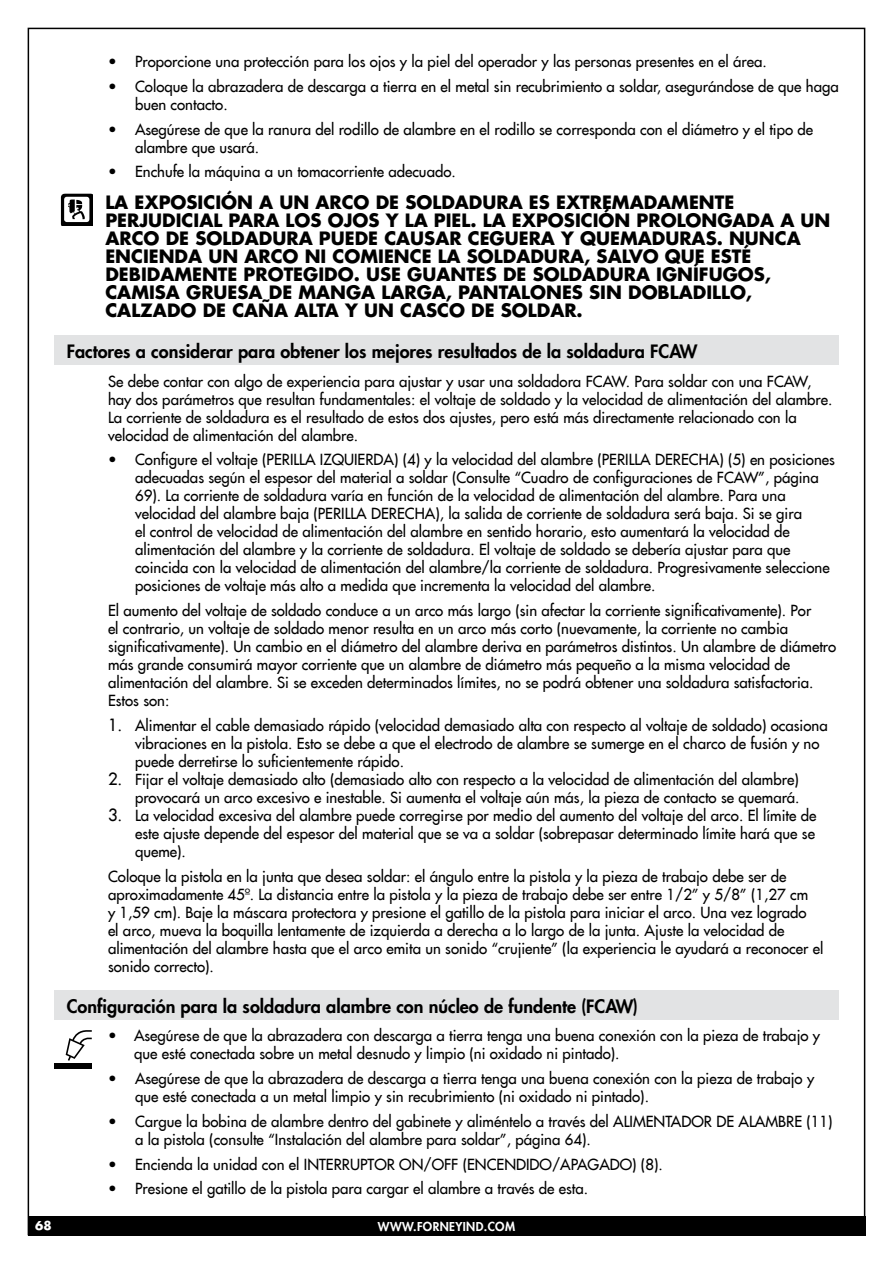
<style>
.page{position:relative;width:893px;height:1263px;background:#fff}
.page>*{position:absolute;margin:0;border:0;box-sizing:border-box;transform-origin:0 0}
.t1{font:700 18px/18px "Futura LT";color:#000}
.t2{font:800 18px "Futura LT";color:#000}
.t3{font:15px/18px "Futura LT";color:#000}
.t4{font:800 12px "Futura LT";letter-spacing:.03em;color:#fff}
.t5{font:700 12px "Futura LT";color:#fff}
.s1{font-size:16.5px}
</style>
<div class="page">
<div style="left:28px;top:1216px;width:837px;height:19px;background:#000"></div>
<svg style="left:61px;top:194px;width:31px;height:31px"></svg>
<div style="left:54px;top:1063px;width:38px;height:5px;background:#000"></div>
<svg style="left:66px;top:1030px;width:26px;height:31px"></svg>
<div style="left:54px;top:335px;width:785px;height:30px;background:#e2e3e4"></div>
<div style="left:54px;top:991px;width:785px;height:29px;background:#e2e3e4"></div>
<p class="t3" style="left:108px;top:52px;width:660px">• Proporcione una protección para los ojos y la piel del operador y las personas presentes en el área.</p>
<p class="t3" style="left:135px;top:77px;width:705px;text-indent:-27px">• Coloque la abrazadera de descarga a tierra en el metal sin recubrimiento a soldar, asegurándose de que haga buen contacto.</p>
<p class="t3" style="left:135px;top:120px;width:680px;text-indent:-27px">• Asegúrese de que la ranura del rodillo de alambre en el rodillo se corresponda con el diámetro y el tipo de alambre que usará.</p>
<p class="t3" style="left:108px;top:163px;width:349px">• Enchufe la máquina a un tomacorriente adecuado.</p>
<p class="t1" style="left:105px;top:193px;width:727px">LA EXPOSICIÓN A UN ARCO DE SOLDADURA ES EXTREMADAMENTE PERJUDICIAL PARA LOS OJOS Y LA PIEL. LA EXPOSICIÓN PROLONGADA A UN ARCO DE SOLDADURA PUEDE CAUSAR CEGUERA Y QUEMADURAS. NUNCA ENCIENDA UN ARCO NI COMIENCE LA SOLDADURA, SALVO QUE ESTÉ DEBIDAMENTE PROTEGIDO. USE GUANTES DE SOLDADURA IGNÍFUGOS, CAMISA GRUESA DE MANGA LARGA, PANTALONES SIN DOBLADILLO, CALZADO DE CAÑA ALTA Y UN CASCO DE SOLDAR.</p>
<p class="t2" style="left:67px;top:339px;width:632px">Factores a considerar para obtener los mejores resultados de la soldadura FCAW</p>
<p class="t3" style="left:108px;top:372px;width:726px">Se debe contar con algo de experiencia para ajustar y usar una soldadora FCAW. Para soldar con una FCAW, hay dos parámetros que resultan fundamentales: el voltaje de soldado y la velocidad de alimentación del alambre.<br>La corriente de soldadura es el resultado de estos dos ajustes, pero está más directamente relacionado con la velocidad de alimentación del alambre.</p>
<p class="t3" style="left:135px;top:451px;width:701px;text-indent:-27px">• Configure el voltaje (PERILLA IZQUIERDA) (4) y la velocidad del alambre (PERILLA DERECHA) (5) en posiciones adecuadas según el espesor del material a soldar (Consulte “Cuadro de configuraciones de FCAW”, página 69). La corriente de soldadura varía en función de la velocidad de alimentación del alambre. Para una velocidad del alambre baja (PERILLA DERECHA), la salida de corriente de soldadura será baja. Si se gira<br>el control de velocidad de alimentación del alambre en sentido horario, esto aumentará la velocidad de alimentación del alambre y la corriente de soldadura. El voltaje de soldado se debería ajustar para que coincida con la velocidad de alimentación del alambre/la corriente de soldadura. Progresivamente seleccione posiciones de voltaje más alto a medida que incrementa la velocidad del alambre.</p>
<p class="t3" style="left:108px;top:601px;width:730px">El aumento del voltaje de soldado conduce a un arco más largo (sin afectar la corriente significativamente). Por<br>el contrario, un voltaje de soldado menor resulta en un arco más corto (nuevamente, la corriente no cambia significativamente). Un cambio en el diámetro del alambre deriva en parámetros distintos. Un alambre de diámetro más grande consumirá mayor corriente que un alambre de diámetro más pequeño a la misma velocidad de alimentación del alambre. Si se exceden determinados límites, no se podrá obtener una soldadura satisfactoria.<br>Estos son:</p>
<p class="t3" style="left:135px;top:716px;width:694px;text-indent:-27px"><span class="s1">1.</span> Alimentar el cable demasiado rápido (velocidad demasiado alta con respecto al voltaje de soldado) ocasiona vibraciones en la pistola. Esto se debe a que el electrodo de alambre se sumerge en el charco de fusión y no puede derretirse lo suficientemente rápido.</p>
<p class="t3" style="left:108px;top:770px;width:693px;text-align:right"><span class="s1">2.</span> Fijar el voltaje demasiado alto (demasiado alto con respecto a la velocidad de alimentación del alambre) provocará un arco excesivo e inestable. Si aumenta el voltaje aún más, la pieza de contacto se quemará.</p>
<p class="t3" style="left:135px;top:806px;width:683px;text-align:justify;text-indent:-27px"><span class="s1">3.</span> La velocidad excesiva del alambre puede corregirse por medio del aumento del voltaje del arco. El límite de este ajuste depende del espesor del material que se va a soldar (sobrepasar determinado límite hará que se queme).</p>
<p class="t3" style="left:108px;top:867px;width:717px">Coloque la pistola en la junta que desea soldar: el ángulo entre la pistola y la pieza de trabajo debe ser de aproximadamente 45º. La distancia entre la pistola y la pieza de trabajo debe ser entre 1/2” y 5/8” (1,27 cm<br>y 1,59 cm). Baje la máscara protectora y presione el gatillo de la pistola para iniciar el arco. Una vez logrado<br>el arco, mueva la boquilla lentamente de izquierda a derecha a lo largo de la junta. Ajuste la velocidad de alimentación del alambre hasta que el arco emita un sonido “crujiente” (la experiencia le ayudará a reconocer el sonido correcto).</p>
<p class="t2" style="left:67px;top:994px;width:573px">Configuración para la soldadura alambre con núcleo de fundente (FCAW)</p>
<p class="t3" style="left:134px;top:1027px;width:688px;text-indent:-26px">• Asegúrese de que la abrazadera con descarga a tierra tenga una buena conexión con la pieza de trabajo y que esté conectada sobre un metal desnudo y limpio (ni oxidado ni pintado).</p>
<p class="t3" style="left:135px;top:1069px;width:681px;text-indent:-27px">• Asegúrese de que la abrazadera de descarga a tierra tenga una buena conexión con la pieza de trabajo y que esté conectada a un metal limpio y sin recubrimiento (ni oxidado ni pintado).</p>
<p class="t3" style="left:135px;top:1112px;width:699px;text-indent:-27px">• Cargue la bobina de alambre dentro del gabinete y aliméntelo a través del ALIMENTADOR DE ALAMBRE (11) a la pistola (consulte “Instalación del alambre para soldar”, página 64).</p>
<p class="t3" style="left:108px;top:1155px;width:556px">• Encienda la unidad con el INTERRUPTOR ON/OFF (ENCENDIDO/APAGADO) (8).</p>
<p class="t3" style="left:108px;top:1180px;width:482px">• Presione el gatillo de la pistola para cargar el alambre a través de esta.</p>
<p class="t5" style="left:35px;top:1218px;width:18px">68</p>
<p class="t4" style="left:378px;top:1218px;width:139px">WWW.FORNEYIND.COM</p>
</div>
